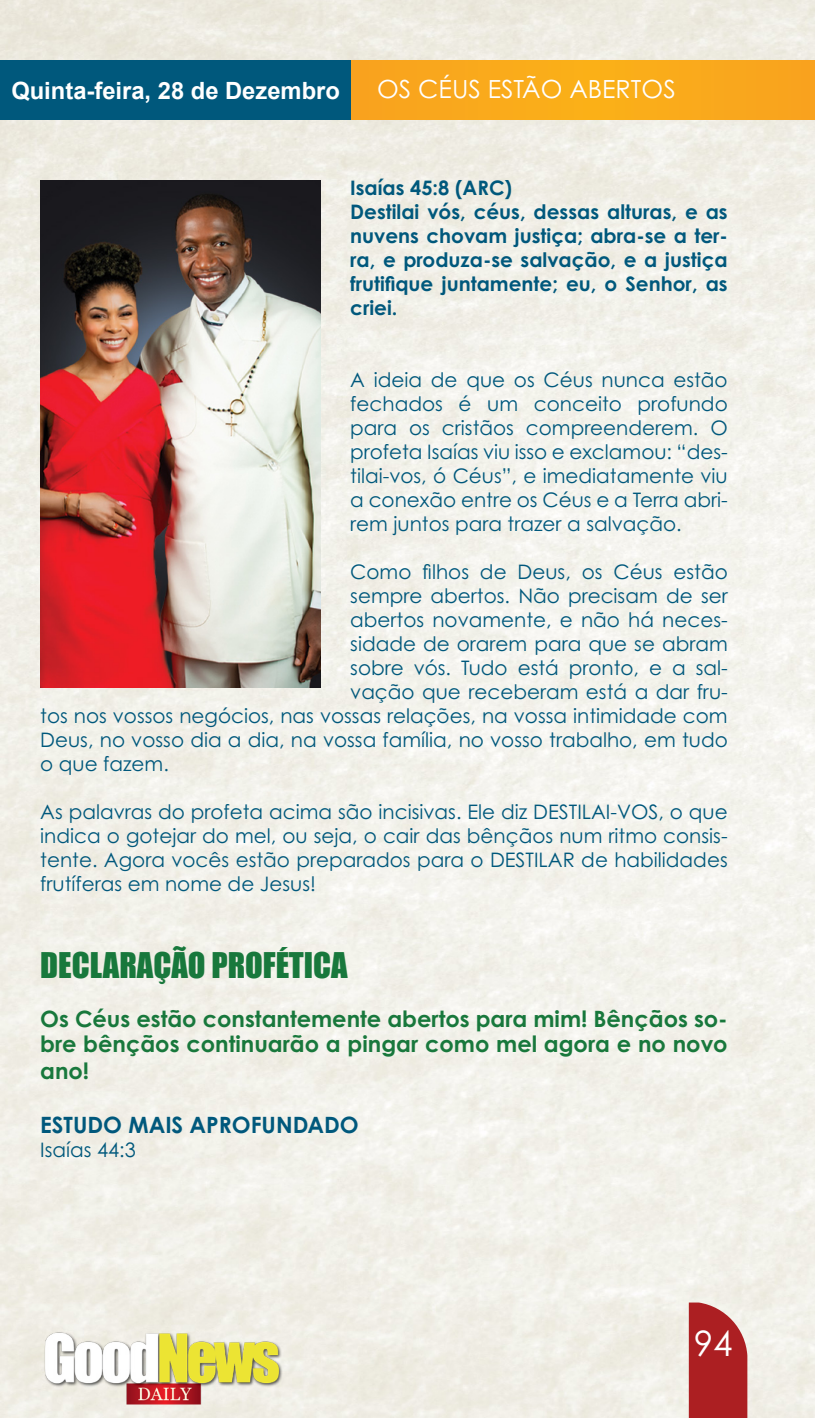
<style>
.page{position:relative;width:815px;height:1418px;background:#fff}
.page>*{position:absolute;margin:0;border:0;box-sizing:border-box;transform-origin:0 0}
.t1{font:35px "Century Gothic Pro";color:#fff}
.t2{font:32.5px "Impact";color:#18783c}
.t3{font:25px "Century Gothic Pro";color:#fff}
.t4{font:700 23.75px "Arial";color:#fff}
.t5{font:700 22.5px/26px "Century Gothic Pro";color:#18783c;text-align:justify}
.t6{font:700 22.5px "Century Gothic Pro";color:#00587c}
.t7{font:20px/24px "Century Gothic Pro";color:#00587c;text-align:justify}
.t8{font:700 20px/24px "Century Gothic Pro";color:#00587c;text-align:justify}
</style>
<div class="page">
<img style="left:0;top:0;width:815px;height:1417px">
<div style="left:168px;top:60px;width:647px;height:60px;background:#f9a91c"></div>
<div style="left:0;top:60px;width:351px;height:60px;background:#00587c"></div>
<div style="left:689px;top:1302px;width:58px;height:115px;background:#ac1f22"></div>
<img style="left:39px;top:1330px;width:246px;height:76px">
<img style="left:40px;top:180px;width:280px;height:507px">
<p class="t4" style="left:11px;top:75px;width:330px">Quinta-feira, 28 de Dezembro</p>
<p class="t3" style="left:377px;top:73px;width:300px">OS CÉUS ESTÃO ABERTOS</p>
<p class="t8" style="left:350px;top:175px;width:164px">Isaías 45:8 (ARC)</p>
<p class="t8" style="left:350px;top:199px;width:379px">Destilai vós, céus, dessas alturas, e as nuvens chovam justiça; abra-se a ter&shy;ra, e produza-se salvação, e a justiça frutifique juntamente; eu, o Senhor, as criei.</p>
<p class="t7" style="left:350px;top:367px;width:379px">A ideia de que os Céus nunca estão fechados é um conceito profundo para os cristãos compreenderem. O profeta Isaías viu isso e exclamou: “des&shy;tilai-vos, ó Céus”, e imediatamente viu a conexão entre os Céus e a Terra abri&shy;rem juntos para trazer a salvação.</p>
<p class="t7" style="left:350px;top:559px;width:379px">Como filhos de Deus, os Céus estão</p>
<p class="t7" style="left:350px;top:583px;width:379px">sempre abertos. Não precisam de ser</p>
<p class="t7" style="left:350px;top:607px;width:379px">abertos novamente, e não há neces-</p>
<p class="t7" style="left:350px;top:631px;width:379px">sidade de orarem para que se abram</p>
<p class="t7" style="left:350px;top:655px;width:379px">sobre vós. Tudo está pronto, e a sal-</p>
<p class="t7" style="left:350px;top:679px;width:379px">vação que receberam está a dar fru-</p>
<p class="t7" style="left:40px;top:703px;width:689px">tos nos vossos negócios, nas vossas relações, na vossa intimidade com</p>
<p class="t7" style="left:40px;top:727px;width:689px">Deus, no vosso dia a dia, na vossa família, no vosso trabalho, em tudo</p>
<p class="t7" style="left:40px;top:751px;width:130px">o que fazem.</p>
<p class="t7" style="left:40px;top:799px;width:689px">As palavras do profeta acima são incisivas. Ele diz DESTILAI-VOS, o que indica o gotejar do mel, ou seja, o cair das bênçãos num ritmo consis&shy;tente. Agora vocês estão preparados para o DESTILAR de habilidades frutíferas em nome de Jesus!</p>
<p class="t2" style="left:40px;top:940px;width:309px">DECLARAÇÃO PROFÉTICA</p>
<p class="t5" style="left:40px;top:1005px;width:689px">Os Céus estão constantemente abertos para mim! Bênçãos so&shy;bre bênçãos continuarão a pingar como mel agora e no novo ano!</p>
<p class="t6" style="left:40px;top:1111px;width:320px">ESTUDO MAIS APROFUNDADO</p>
<p class="t7" style="left:40px;top:1137px;width:97px">Isaías 44:3</p>
<h1 class="t1" style="left:694px;top:1322px;width:40px">94</h1>
</div>
